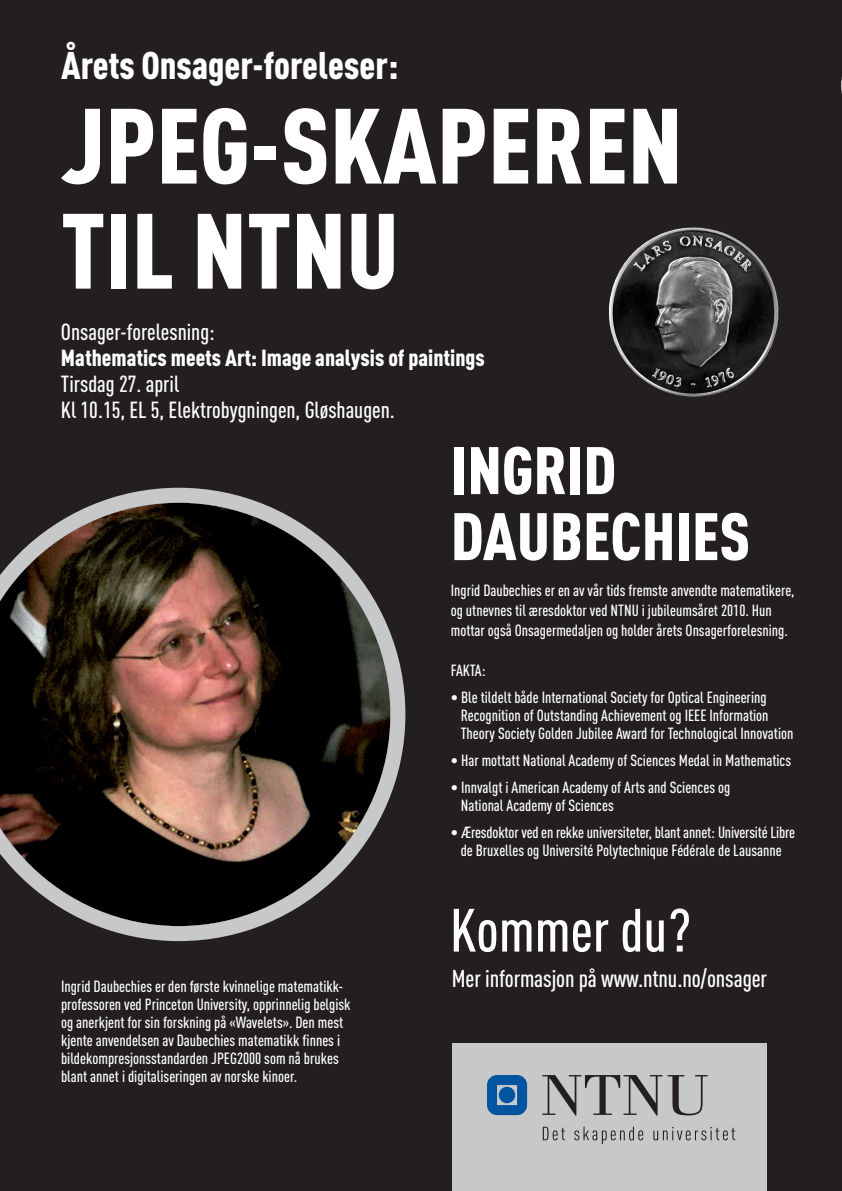
<style>
.page{position:relative;width:842px;height:1191px;background:#231f20}
.page>*{position:absolute;margin:0;border:0;box-sizing:border-box;transform-origin:0 0}
.t1{font:900 105px/105px "DIN Cond";color:#fff}
.t2{font:900 66px/66px "DIN Cond";color:#fff}
.t3{font:500 60px "DIN Cond";color:#fff}
.t4{font:900 38px "DIN Cond";color:#fff}
.t5{font:500 24px "DIN Cond";letter-spacing:-.005em;color:#fff}
.t6{font:500 23px/26px "DIN Cond";color:#fff}
.t7{font:900 23px "DIN Cond";color:#fff}
.t8{font:500 16px/18px "DIN Cond";color:#fff}
</style>
<div class="page">
<svg style="left:0;top:488px;width:405px;height:453px"></svg>
<div style="left:452px;top:1043px;width:314px;height:148px;background:#c7c8ca"></div>
<svg style="left:487px;top:1075px;width:40px;height:40px"></svg>
<div style="left:499px;top:1086px;width:16px;height:17px;background:#0154a0;border-radius:50%"></div>
<svg style="left:542px;top:1075px;width:165px;height:40px"></svg>
<svg style="left:543px;top:1126px;width:22px;height:14px"></svg>
<svg style="left:574px;top:1126px;width:69px;height:18px"></svg>
<svg style="left:653px;top:1127px;width:82px;height:13px"></svg>
<svg style="left:841px;top:77px;width:1px;height:17px"></svg>
<img style="left:609px;top:227px;width:170px;height:170px">
<h3 class="t4" style="left:61px;top:42px;width:339px">Årets Onsager-foreleser:</h3>
<h1 class="t1" style="left:61px;top:90px;width:623px">JPEG-SKAPEREN<br>TIL NTNU</h1>
<h3 class="t6" style="left:61px;top:317px;width:155px">Onsager-forelesning:</h3>
<h3 class="t7" style="left:61px;top:344px;width:425px">Mathematics meets Art: Image analysis of paintings</h3>
<h3 class="t6" style="left:61px;top:369px;width:335px">Tirsdag 27. april<br>Kl 10.15, EL 5, Elektrobygningen, Gløshaugen.</h3>
<p class="t8" style="left:61px;top:976px;width:291px">Ingrid Daubechies er den første kvinnelige matematikk&shy;professoren ved Princeton University, opprinnelig belgisk og anerkjent for sin forskning på «Wavelets». Den mest kjente anvendelsen av Daubechies matematikk finnes i bildekompresjonsstandarden JPEG2000 som nå brukes blant annet i digitaliseringen av norske kinoer.</p>
<h2 class="t2" style="left:451px;top:435px;width:301px">INGRID<br>DAUBECHIES</h2>
<p class="t8" style="left:451px;top:580px;width:345px;line-height:20px">Ingrid Daubechies er en av vår tids fremste anvendte matematikere, og utnevnes til æresdoktor ved NTNU i jubileumsåret 2010. Hun mottar også Onsagermedaljen og holder årets Onsagerforelesning.</p>
<p class="t8" style="left:451px;top:661px;width:36px">FAKTA:</p>
<p class="t8" style="left:461px;top:688px;width:334px;text-indent:-10px">• Ble tildelt både International Society for Optical Engineering<br>Recognition of Outstanding Achievement og IEEE Information<br>Theory Society Golden Jubilee Award for Technological Innovation</p>
<p class="t8" style="left:451px;top:751px;width:342px">• Har mottatt National Academy of Sciences Medal in Mathematics</p>
<p class="t8" style="left:461px;top:778px;width:271px;text-indent:-10px">• Innvalgt i American Academy of Arts and Sciences og<br>National Academy of Sciences</p>
<p class="t8" style="left:451px;top:823px;width:346px;text-align:center">• Æresdoktor ved en rekke universiteter, blant annet: Université Libre de Bruxelles og Université Polytechnique Fédérale de Lausanne</p>
<h3 class="t3" style="left:450px;top:894px;width:243px">Kommer du?</h3>
<h3 class="t5" style="left:452px;top:963px;width:317px">Mer informasjon på www.ntnu.no/onsager</h3>
</div>
